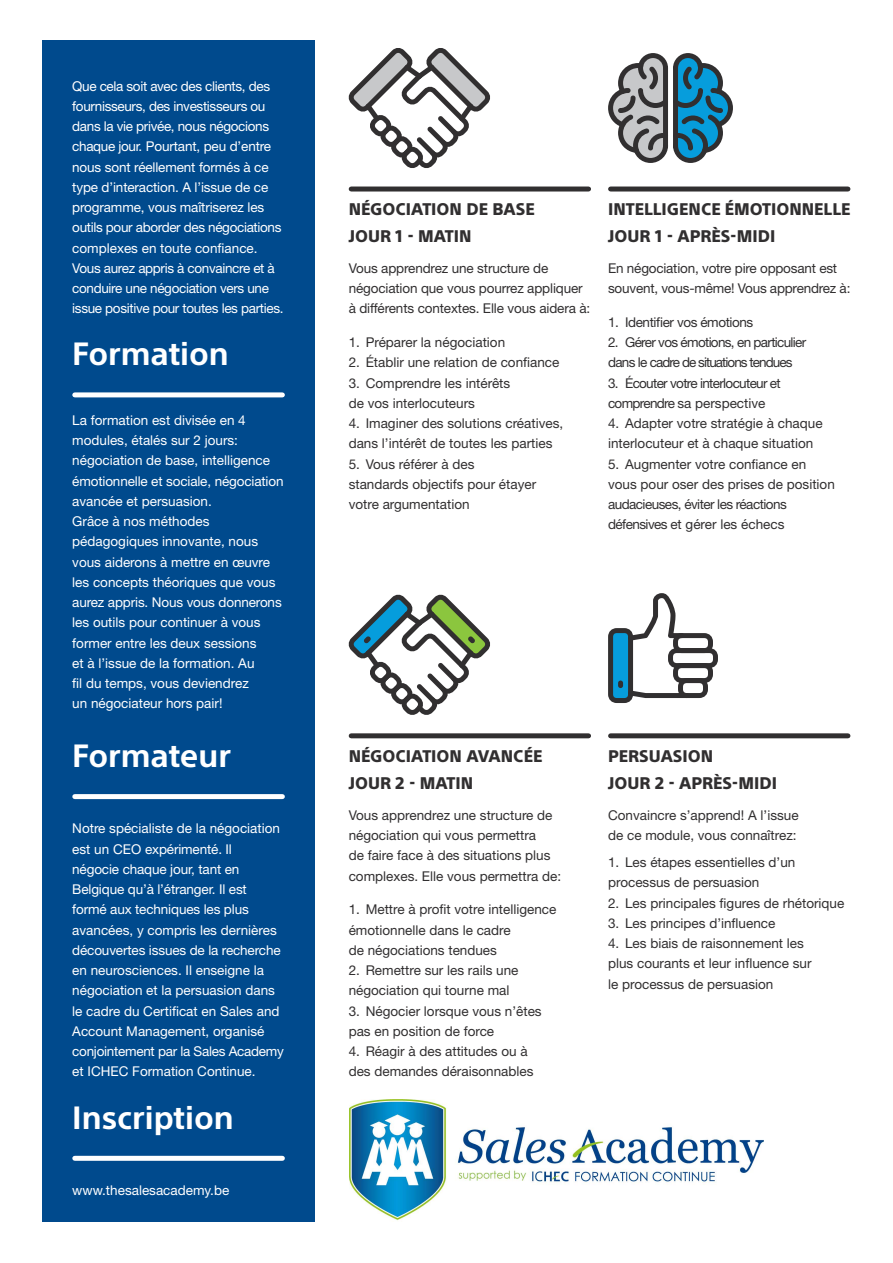
<style>
.page{position:relative;width:893px;height:1263px;background:#fff}
.page>*{position:absolute;margin:0;border:0;box-sizing:border-box;transform-origin:0 0}
.Subheadline{font:700 31.5px "SST";color:#fff}
.Item{font:800 16.5px "SST";color:#312f30}
.Body{font:13.5px/20.2px "Helvetica Neue LT Std";color:#312f30}
.Body-2{font:13.5px/20.2px "Helvetica Neue LT Std";color:#fff}
.Body-3{font:13.5px/20.2px "Helvetica Neue LT Std";letter-spacing:-.025em;color:#fff}
.Body-4{font:13.5px/20.2px "Helvetica Neue LT Std";letter-spacing:-.05em;color:#312f30}
.Body-5{font:13.5px "Helvetica Neue LT Std";letter-spacing:-.03em;color:#312f30}
</style>
<div class="page">
<div style="left:43px;top:40px;width:272px;height:1182px;background:#004a8d"></div>
<div style="left:75px;top:392px;width:207px;height:5px;background:#fff"></div>
<div style="left:75px;top:794px;width:207px;height:5px;background:#fff"></div>
<svg style="left:608px;top:53px;width:125px;height:110px"></svg>
<div style="left:663px;top:66px;width:5px;height:83px;background:#312f30;border-radius:2px"></div>
<svg style="left:608px;top:593px;width:110px;height:110px"></svg>
<svg style="left:348px;top:48px;width:142px;height:120px"></svg>
<svg style="left:348px;top:594px;width:142px;height:121px"></svg>
<hr style="left:351px;top:187px;width:238px;height:4px;background:#312f30">
<hr style="left:611px;top:187px;width:237px;height:4px;background:#312f30">
<div style="left:351px;top:733px;width:238px;height:5px;background:#312f30"></div>
<div style="left:611px;top:733px;width:237px;height:5px;background:#312f30"></div>
<div style="left:75px;top:1156px;width:207px;height:5px;background:#fff"></div>
<img style="left:349px;top:1099px;width:414px;height:122px">
<p class="Body-3" style="left:72px;top:76px;width:213px">Que cela soit avec des clients, des fournisseurs, des investisseurs ou dans la vie privée, nous négocions chaque jour. Pourtant, peu d’entre nous sont réellement formés à ce type d’interaction. A l’issue de ce programme, vous maîtriserez les outils pour aborder des négociations complexes en toute confiance.<br>Vous aurez appris à convaincre et à conduire une négociation vers une issue positive pour toutes les parties.</p>
<p class="Subheadline" style="left:72px;top:331px;width:158px">Formation</p>
<p class="Body-2" style="left:72px;top:410px;width:213px">La formation est divisée en 4 modules, étalés sur 2 jours: négociation de base, intelligence émotionnelle et sociale, négociation avancée et persuasion.</p>
<p class="Body-2" style="left:72px;top:511px;width:211px">Grâce à nos méthodes pédagogiques innovante, nous vous aiderons à mettre en œuvre les concepts théoriques que vous aurez appris. Nous vous donnerons les outils pour continuer à vous former entre les deux sessions<br>et à l’issue de la formation. Au<br>fil du temps, vous deviendrez<br>un négociateur hors pair!</p>
<p class="Subheadline" style="left:72px;top:733px;width:160px">Formateur</p>
<p class="Body-2" style="left:72px;top:818px;width:213px">Notre spécialiste de la négociation est un CEO expérimenté. Il<br>négocie chaque jour, tant en<br>Belgique qu’à l’étranger. Il est formé aux techniques les plus avancées, y compris les dernières découvertes issues de la recherche en neurosciences. Il enseigne la négociation et la persuasion dans le cadre du Certificat en Sales and<br>Account Management, organisé conjointement par la Sales Academy et ICHEC Formation Continue.</p>
<p class="Subheadline" style="left:72px;top:1094px;width:163px">Inscription</p>
<p class="Body-2" style="left:72px;top:1180px;width:158px">www.thesalesacademy.be</p>
<p class="Item" style="left:349px;top:197px;width:188px">NÉGOCIATION DE BASE</p>
<p class="Item" style="left:608px;top:197px;width:244px">INTELLIGENCE ÉMOTIONNELLE</p>
<p class="Item" style="left:349px;top:224px;width:124px">JOUR 1 - MATIN</p>
<p class="Item" style="left:608px;top:224px;width:169px">JOUR 1 - APRÈS-MIDI</p>
<p class="Body" style="left:349px;top:258px;width:243px">Vous apprendrez une structure de négociation que vous pourrez appliquer à différents contextes. Elle vous aidera à:</p>
<p class="Body" style="left:349px;top:332px;width:158px">1. Préparer la négociation</p>
<p class="Body" style="left:349px;top:352px;width:212px">2. Établir une relation de confiance</p>
<p class="Body" style="left:349px;top:373px;width:163px">3. Comprendre les intérêts de vos interlocuteurs</p>
<p class="Body" style="left:349px;top:413px;width:216px">4. Imaginer des solutions créatives, dans l’intérêt de toutes les parties</p>
<p class="Body" style="left:349px;top:454px;width:189px">5. Vous référer à des standards objectifs pour étayer votre argumentation</p>
<p class="Body" style="left:608px;top:258px;width:244px">En négociation, votre pire opposant est souvent, vous‐même! Vous apprendrez à:</p>
<p class="Body-5" style="left:608px;top:314px;width:147px">1. Identifier vos émotions</p>
<p class="Body-4" style="left:608px;top:332px;width:200px">2. Gérer vos émotions, en particulier dans le cadre de situations tendues</p>
<p class="Body-4" style="left:608px;top:373px;width:174px">3. Écouter votre interlocuteur et comprendre sa perspective</p>
<p class="Body" style="left:608px;top:413px;width:216px">4. Adapter votre stratégie à chaque interlocuteur et à chaque situation</p>
<p class="Body" style="left:608px;top:454px;width:228px">5. Augmenter votre confiance en vous pour oser des prises de position audacieuses, éviter les réactions défensives et gérer les échecs</p>
<p class="Item" style="left:349px;top:744px;width:195px">NÉGOCIATION AVANCÉE</p>
<p class="Item" style="left:608px;top:744px;width:107px">PERSUASION</p>
<p class="Item" style="left:349px;top:771px;width:126px">JOUR 2 - MATIN</p>
<p class="Item" style="left:608px;top:771px;width:170px">JOUR 2 - APRÈS-MIDI</p>
<p class="Body" style="left:349px;top:805px;width:214px">Vous apprendrez une structure de négociation qui vous permettra<br>de faire face à des situations plus complexes. Elle vous permettra de:</p>
<p class="Body" style="left:608px;top:805px;width:192px">Convaincre s’apprend! A l’issue de ce module, vous connaîtrez:</p>
<p class="Body" style="left:608px;top:852px;width:189px">1. Les étapes essentielles d’un processus de persuasion</p>
<p class="Body" style="left:608px;top:892px;width:238px">2. Les principales figures de rhétorique</p>
<p class="Body" style="left:608px;top:913px;width:169px">3. Les principes d’influence</p>
<p class="Body" style="left:608px;top:933px;width:205px">4. Les biais de raisonnement les plus courants et leur influence sur le processus de persuasion</p>
<p class="Body" style="left:349px;top:899px;width:209px">1. Mettre à profit votre intelligence émotionnelle dans le cadre<br>de négociations tendues</p>
<p class="Body" style="left:349px;top:960px;width:171px">2. Remettre sur les rails une négociation qui tourne mal</p>
<p class="Body" style="left:349px;top:1000px;width:195px">3. Négocier lorsque vous n’êtes pas en position de force</p>
<p class="Body" style="left:349px;top:1041px;width:186px">4. Réagir à des attitudes ou à des demandes déraisonnables</p>
</div>
